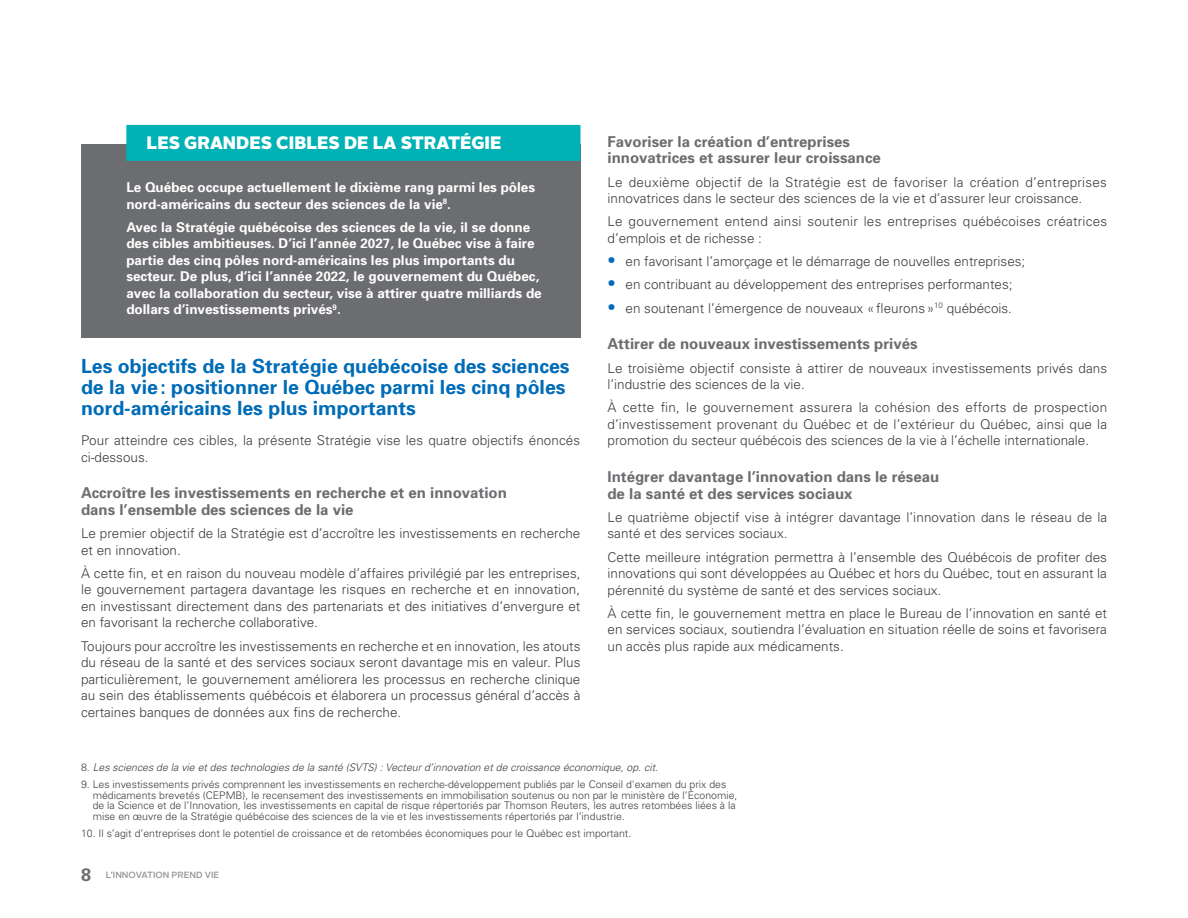
<style>
.page{position:relative;width:1188px;height:918px;background:#fff}
.page>*{position:absolute;margin:0;border:0;box-sizing:border-box;transform-origin:0 0}
.S_-titre_3{font:700 19.5px/21px "Univers";color:#006cb7}
.Exergues_1__surligné{font:900 18px "Alright Sans";color:#fff}
.S_-Titre_4{font:700 15px/16.5px "Univers";color:#6c6d70}
.Texte_courant{font:300 13.5px/16.5px "Univers";color:#3e3e3f}
.Liste_à_puces_1{font:700 13.5px/16.5px "Univers";color:#fff}
.Notes_de_bas_de_page{font:300 10.5px/10.5px "Univers";color:#3e3e3f}
.Notes_de_bas_de_page-2{font:italic 300 10.5px "Univers";color:#3e3e3f}
.t1{font:500 9px "Alright Sans";color:#939598}
.s1{font-size:16.5px;color:#006cb7}
.s2{font-style:normal}
.s3{font-family:"Univers";font-weight:700;font-size:18px;color:#6c6d70}
</style>
<div class="page">
<div style="left:81px;top:144px;width:499px;height:193px;background:#6c6d70"></div>
<div style="left:126px;top:125px;width:455px;height:36px;background:#00b2b5"></div>
<p class="Exergues_1__surligné" style="left:147px;top:129px;width:356px">LES GRANDES CIBLES DE LA STRATÉGIE</p>
<p class="Liste_à_puces_1" style="left:126px;top:179px;width:410px">Le Québec occupe actuellement le dixième rang parmi les pôles nord-américains du secteur des sciences de la vie<sup>8</sup>.</p>
<p class="Liste_à_puces_1" style="left:126px;top:219px;width:417px">Avec la Stratégie québécoise des sciences de la vie, il se donne des cibles ambitieuses. D’ici l’année 2027, le Québec vise à faire partie des cinq pôles nord-américains les plus importants du secteur. De plus, d’ici l’année 2022, le gouvernement du Québec, avec la collaboration du secteur, vise à attirer quatre milliards de dollars d’investissements privés<sup>9</sup>.</p>
<p class="S_-titre_3" style="left:81px;top:356px;width:490px">Les objectifs de la Stratégie québécoise des sciences de la vie: positionner le Québec parmi les cinq pôles nord-américains les plus importants</p>
<p class="Texte_courant" style="left:81px;top:432px;width:501px">Pour atteindre ces cibles, la présente Stratégie vise les quatre objectifs énoncés ci-dessous.</p>
<p class="S_-Titre_4" style="left:81px;top:485px;width:427px">Accroître les investissements en recherche et en innovation dans l’ensemble des sciences de la vie</p>
<p class="Texte_courant" style="left:81px;top:525px;width:501px">Le premier objectif de la Stratégie est d’accroître les investissements en recherche et en innovation.</p>
<p class="Texte_courant" style="left:81px;top:565px;width:501px;text-align:justify">À cette fin, et en raison du nouveau modèle d’affaires privilégié par les entreprises, le gouvernement partagera davantage les risques en recherche et en innovation, en investissant directement dans des partenariats et des initiatives d’envergure et en favorisant la recherche collaborative.</p>
<p class="Texte_courant" style="left:81px;top:638px;width:501px;text-align:justify">Toujours pour accroître les investissements en recherche et en innovation, les atouts du réseau de la santé et des services sociaux seront davantage mis en valeur. Plus particulièrement, le gouvernement améliorera les processus en recherche clinique au sein des établissements québécois et élaborera un processus général d’accès à certaines banques de données aux fins de recherche.</p>
<p class="S_-Titre_4" style="left:608px;top:133px;width:275px">Favoriser la création d’entreprises innovatrices et assurer leur croissance</p>
<p class="Texte_courant" style="left:608px;top:174px;width:501px">Le deuxième objectif de la Stratégie est de favoriser la création d’entreprises innovatrices dans le secteur des sciences de la vie et d’assurer leur croissance.</p>
<p class="Texte_courant" style="left:608px;top:213px;width:501px">Le gouvernement entend ainsi soutenir les entreprises québécoises créatrices d’emplois et de richesse :</p>
<p class="Texte_courant" style="left:608px;top:253px;width:419px"><span class="s1">•</span> en favorisant l’amorçage et le démarrage de nouvelles entreprises;</p>
<p class="Texte_courant" style="left:608px;top:276px;width:407px"><span class="s1">•</span> en contribuant au développement des entreprises performantes;</p>
<p class="Texte_courant" style="left:608px;top:300px;width:406px"><span class="s1">•</span> en soutenant l’émergence de nouveaux «fleurons»<sup>10</sup> québécois.</p>
<p class="S_-Titre_4" style="left:608px;top:336px;width:312px">Attirer de nouveaux investissements privés</p>
<p class="Texte_courant" style="left:608px;top:360px;width:501px">Le troisième objectif consiste à attirer de nouveaux investissements privés dans l’industrie des sciences de la vie.</p>
<p class="Texte_courant" style="left:608px;top:399px;width:501px;text-align:justify">À cette fin, le gouvernement assurera la cohésion des efforts de prospection d’investissement provenant du Québec et de l’extérieur du Québec, ainsi que la promotion du secteur québécois des sciences de la vie à l’échelle internationale.</p>
<p class="S_-Titre_4" style="left:608px;top:469px;width:333px">Intégrer davantage l’innovation dans le réseau de la santé et des services sociaux</p>
<p class="Texte_courant" style="left:608px;top:509px;width:501px">Le quatrième objectif vise à intégrer davantage l’innovation dans le réseau de la santé et des services sociaux.</p>
<p class="Texte_courant" style="left:608px;top:549px;width:501px;text-align:justify">Cette meilleure intégration permettra à l’ensemble des Québécois de profiter des innovations qui sont développées au Québec et hors du Québec, tout en assurant la pérennité du système de santé et des services sociaux.</p>
<p class="Texte_courant" style="left:608px;top:605px;width:501px;text-align:justify">À cette fin, le gouvernement mettra en place le Bureau de l’innovation en santé et en services sociaux, soutiendra l’évaluation en situation réelle de soins et favorisera un accès plus rapide aux médicaments.</p>
<p class="Notes_de_bas_de_page-2" style="left:81px;top:761px;width:579px"><span class="s2">8.</span> Les sciences de la vie et des technologies de la santé (SVTS) : Vecteur d’innovation et de croissance économique, op. cit.</p>
<p class="Notes_de_bas_de_page" style="left:93px;top:779px;width:646px;text-indent:-12px">9. Les investissements privés comprennent les investissements en recherche-développement publiés par le Conseil d'examen du prix des médicaments brevetés (CEPMB), le recensement des investissements en immobilisation soutenus ou non par le ministère de l’Économie, de la Science et de l’Innovation, les investissements en capital de risque répertoriés par Thomson Reuters, les autres retombées liées à la mise en œuvre de la Stratégie québécoise des sciences de la vie et les investissements répertoriés par l’industrie.</p>
<p class="Notes_de_bas_de_page" style="left:81px;top:828px;width:552px">10. Il s’agit d’entreprises dont le potentiel de croissance et de retombées économiques pour le Québec est important.</p>
<p class="t1" style="left:81px;top:869px;width:140px"><span class="s3">8</span> L’INNOVATION PREND VIE</p>
</div>
